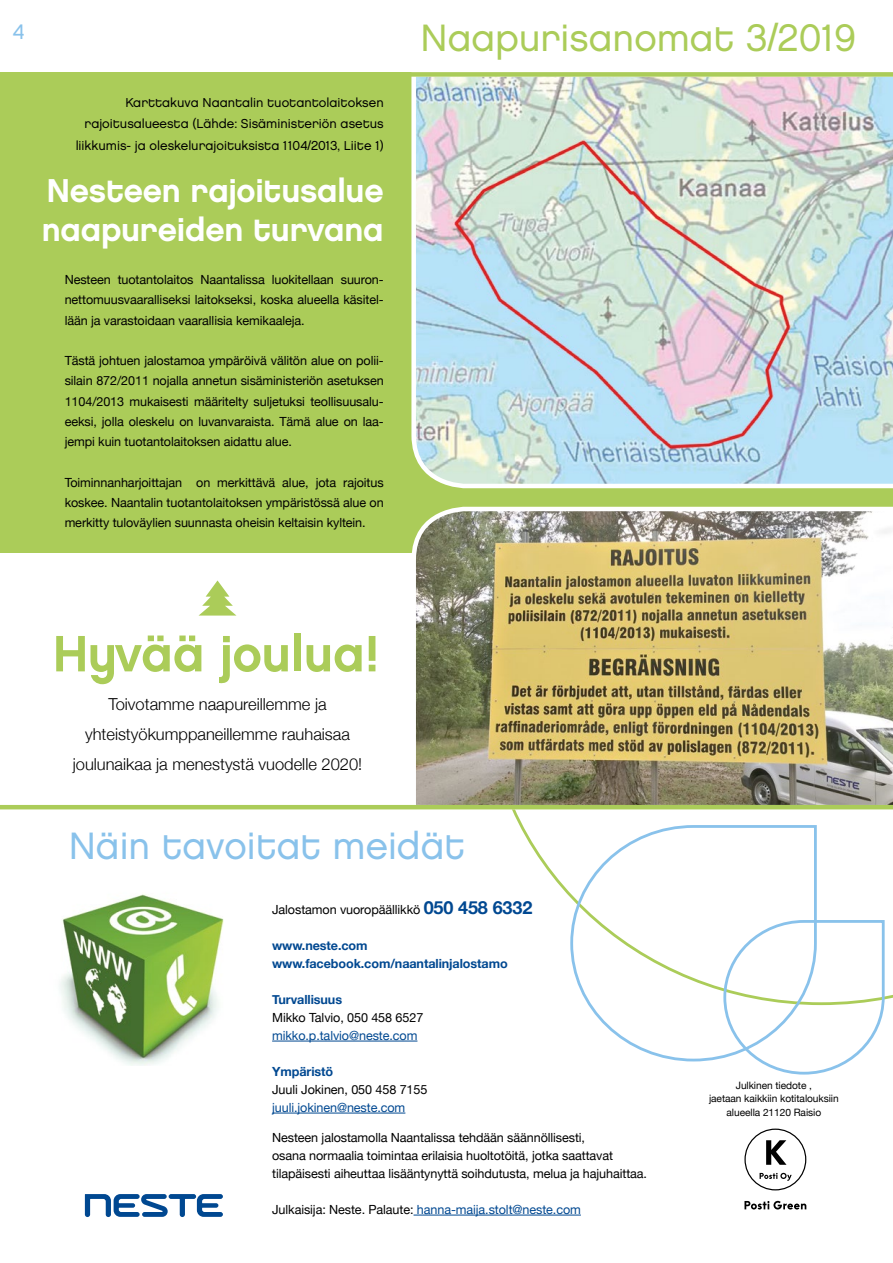
<style>
.page{position:relative;width:893px;height:1263px;background:#fff}
.page>*{position:absolute;margin:0;border:0;box-sizing:border-box;transform-origin:0 0}
.t1{font:51px "Chalet New York Nineteen Eighty";letter-spacing:-.005em;color:#abcc59}
.t2{font:38.1px "Chalet London Nineteen Eighty";color:#abcc59}
.t3{font:38.1px "Chalet London Nineteen Eighty";color:#89c2eb}
.t4{font:33px/39.6px "Chalet New York Nineteen Eighty";letter-spacing:-.005em;color:#fff}
.t5{font:21px "Chalet London Nineteen Eighty";color:#89c2eb}
.t6{font:300 16.5px/30px "Helvetica Neue";color:#000;text-align:center}
.t7{font:12.9px/21.5px "Chalet London Nineteen Eighty";color:#000;text-align:right}
.t8{font:12.6px/20.2px "Helvetica Neue";letter-spacing:-.005em;color:#000;text-align:justify}
.t9{font:12.6px "Helvetica Neue";letter-spacing:-.005em;color:#004891}
.t10{font:700 12.6px/18px "Helvetica Neue";letter-spacing:-.005em;color:#004891}
.t11{font:10.2px/13.5px "Helvetica Neue";letter-spacing:-.005em;color:#000;text-align:center}
.s1{font-weight:700;font-size:18px;color:#004891}
.s2{color:#000}
</style>
<div class="page">
<div style="left:0;top:72px;width:893px;height:481px;background:#abcc59"></div>
<img style="left:411px;top:77px;width:482px;height:412px">
<svg style="left:513px;top:812px;width:380px;height:187px"></svg>
<svg style="left:569px;top:824px;width:249px;height:238px"></svg>
<svg style="left:722px;top:919px;width:164px;height:156px"></svg>
<hr style="left:272px;top:1041px;width:145px;height:1px;background:#004891">
<hr style="left:272px;top:1113px;width:133px;height:1px;background:#004891">
<hr style="left:413px;top:1215px;width:168px;height:1px;background:#004891">
<svg style="left:84px;top:1194px;width:139px;height:23px"></svg>
<img style="left:60px;top:894px;width:164px;height:171px">
<svg style="left:744px;top:1128px;width:62px;height:62px"></svg>
<svg style="left:744px;top:1201px;width:62px;height:8px"></svg>
<img style="left:409px;top:506px;width:484px;height:306px">
<hr style="left:0;top:805px;width:893px;height:4px;background:#abcc59">
<svg style="left:199px;top:580px;width:37px;height:35px"></svg>
<h3 class="t5" style="left:13px;top:19px;width:13px">4</h3>
<p class="t7" style="left:76px;top:92px;width:309px">Karttakuva Naantalin tuotantolaitoksen rajoitusalueesta (Lähde: Sisäministeriön asetus liikkumis- ja oleskelurajoituksista 1104/2013, Liite 1)</p>
<h3 class="t4" style="left:42px;top:170px;width:343px">Nesteen rajoitusalue naapureiden turvana</h3>
<p class="t8" style="left:65px;top:270px;width:321px">Nesteen tuotantolaitos Naantalissa luokitellaan suuron&shy;nettomuusvaaralliseksi laitokseksi, koska alueella käsitel&shy;lään ja varastoidaan vaarallisia kemikaaleja.</p>
<p class="t8" style="left:65px;top:351px;width:321px">Tästä johtuen jalostamoa ympäröivä välitön alue on polii&shy;silain 872/2011 nojalla annetun sisäministeriön asetuksen 1104/2013 mukaisesti määritelty suljetuksi teollisuusalu&shy;eeksi, jolla oleskelu on luvanvaraista. Tämä alue on laa&shy;jempi kuin tuotantolaitoksen aidattu alue.</p>
<p class="t8" style="left:65px;top:473px;width:321px">Toiminnanharjoittajan on merkittävä alue, jota rajoitus koskee. Naantalin tuotantolaitoksen ympäristössä alue on merkitty tuloväylien suunnasta oheisin keltaisin kyltein.</p>
<h2 class="t2" style="left:421px;top:14px;width:437px">Naapurisanomat 3/2019</h2>
<h1 class="t1" style="left:53px;top:623px;width:328px">Hyvää joulua!</h1>
<h3 class="t6" style="left:73px;top:688px;width:291px">Toivotamme naapureillemme ja yhteistyökumppaneillemme rauhaisaa joulunaikaa ja menestystä vuodelle 2020!</h3>
<h2 class="t3" style="left:69px;top:822px;width:398px">Näin tavoitat meidät</h2>
<p class="t8" style="left:272px;top:900px;width:262px">Jalostamon vuoropäällikkö <span class="s1">050 458 6332</span></p>
<p class="t10" style="left:272px;top:936px;width:237px">www.neste.com www.facebook.com/naantalinjalostamo</p>
<p class="t10" style="left:272px;top:990px;width:71px">Turvallisuus</p>
<p class="t8" style="left:272px;top:1008px;width:153px">Mikko Talvio, 050 458 6527</p>
<p class="t9" style="left:272px;top:1026px;width:147px">mikko.p.talvio@neste.com</p>
<p class="t10" style="left:272px;top:1062px;width:63px">Ympäristö</p>
<p class="t8" style="left:272px;top:1080px;width:157px">Juuli Jokinen, 050 458 7155</p>
<p class="t9" style="left:272px;top:1098px;width:135px">juuli.jokinen@neste.com</p>
<p class="t8" style="left:272px;top:1129px;width:376px;line-height:18px;text-align:left">Nesteen jalostamolla Naantalissa tehdään säännöllisesti,<br>osana normaalia toimintaa erilaisia huoltotöitä, jotka saattavat tilapäisesti aiheuttaa lisääntynyttä soihdutusta, melua ja hajuhaittaa.</p>
<p class="t9" style="left:272px;top:1200px;width:310px"><span class="s2">Julkaisija: Neste. Palaute:</span> hanna-maija.stolt@neste.com</p>
<p class="t11" style="left:709px;top:1079px;width:131px">Julkinen tiedote ,<br>jaetaan kaikkiin kotitalouksiin alueella 21120 Raisio</p>
</div>
